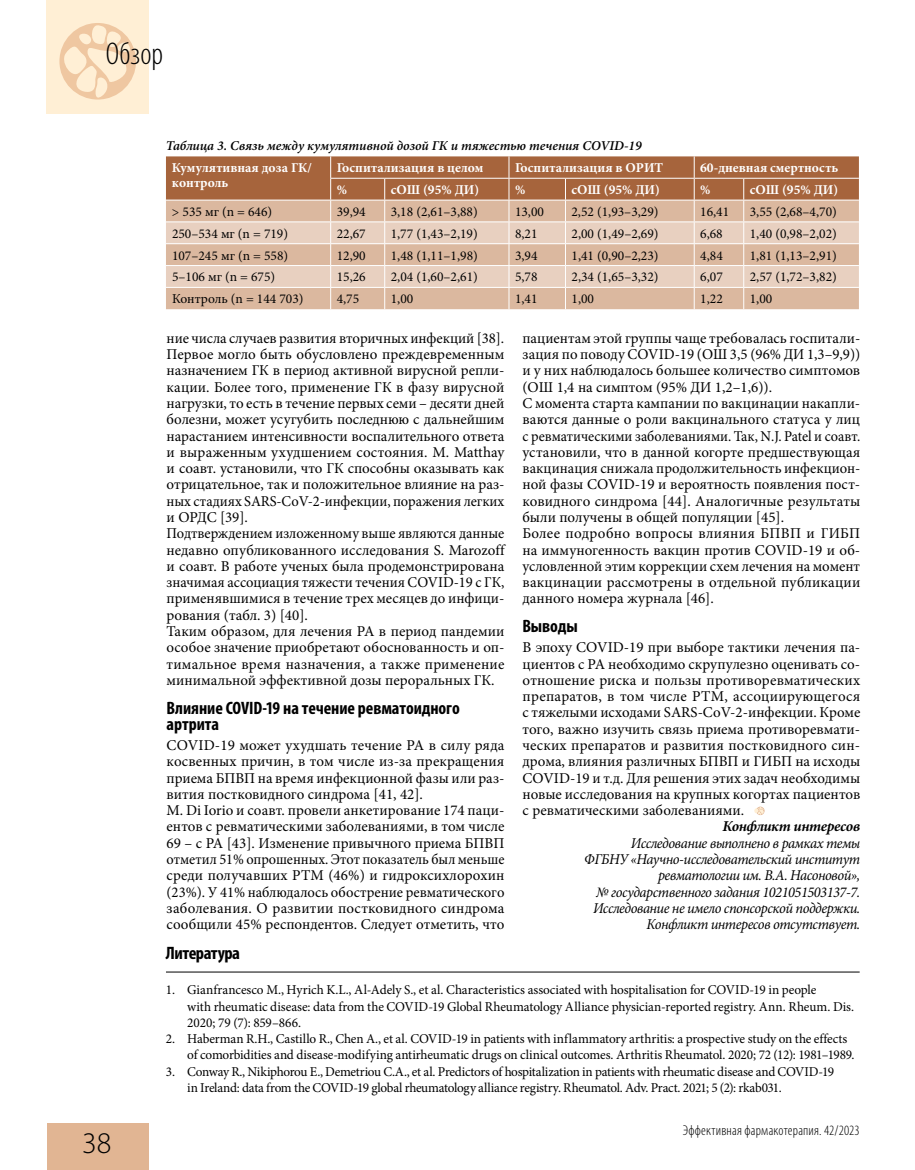
<style>
.page{position:relative;width:915px;height:1170px;background:#fff}
.page>*{position:absolute;margin:0;border:0;box-sizing:border-box;transform-origin:0 0}
.t1{font:300 condensed 31.5px "Myriad Pro";letter-spacing:.005em;color:#000}
.t2{font:300 30px "Myriad Pro";color:#000}
.t3{font:700 condensed 18px/16.2px "Myriad Pro";letter-spacing:-.005em;color:#000}
.t4{font:700 condensed 18px "Myriad Pro";letter-spacing:-.03em;color:#000}
.t5{font:15px/16.4px "Minion Pro";color:#000}
.t6{font:italic 15px/16.2px "Minion Pro";letter-spacing:-.03em;color:#000;text-align:right;scale:.96 1}
.t7{font:italic 700 15px "Minion Pro";letter-spacing:-.025em;color:#000}
.t8{font:300 condensed 14.25px "Myriad Pro";letter-spacing:.015em;color:#000}
.t9{font:13.5px/16.4px "Minion Pro";letter-spacing:-.005em;color:#000}
.t10{font:700 13.5px/15px "Minion Pro";color:#fff}
.t11{font:italic 600 13.5px "Minion Pro";color:#000}
</style>
<div class="page">
<div style="left:47px;top:0;width:102px;height:113px;background:#ffefd5"></div>
<svg style="left:59px;top:23px;width:77px;height:76px"></svg>
<svg style="left:63px;top:24px;width:69px;height:75px"></svg>
<div style="left:47px;top:1123px;width:101px;height:46px;background:#e1b593"></div>
<hr style="left:166px;top:971px;width:693px;height:1px;background:#000">
<svg style="left:754px;top:806px;width:9px;height:9px"></svg>
<svg style="left:166px;top:156px;width:692px;height:153px;background:#d1aa91"></svg>
<h1 class="t1" style="left:106px;top:35px;width:59px">Обзор</h1>
<p class="t11" style="left:166px;top:136px;width:477px">Таблица 3. Связь между кумулятивной дозой ГК и тяжестью течения COVID-19</p>
<p class="t10" style="left:172px;top:160px;width:141px">Кумулятивная доза ГК/ контроль</p>
<p class="t10" style="left:336px;top:160px;width:148px">Госпитализация в целом</p>
<p class="t10" style="left:515px;top:160px;width:150px">Госпитализация в ОРИТ</p>
<p class="t10" style="left:700px;top:160px;width:139px">60-дневная смертность</p>
<p class="t10" style="left:336px;top:182px;width:12px">%</p>
<p class="t10" style="left:390px;top:182px;width:90px">сОШ (95% ДИ)</p>
<p class="t10" style="left:515px;top:182px;width:12px">%</p>
<p class="t10" style="left:571px;top:182px;width:90px">сОШ (95% ДИ)</p>
<p class="t10" style="left:700px;top:182px;width:12px">%</p>
<p class="t10" style="left:749px;top:182px;width:90px">сОШ (95% ДИ)</p>
<p class="t9" style="left:172px;top:203px;width:102px">&gt; 535 мг (n = 646)</p>
<p class="t9" style="left:336px;top:203px;width:30px">39,94</p>
<p class="t9" style="left:390px;top:203px;width:88px">3,18 (2,61–3,88)</p>
<p class="t9" style="left:515px;top:203px;width:30px">13,00</p>
<p class="t9" style="left:571px;top:203px;width:88px">2,52 (1,93–3,29)</p>
<p class="t9" style="left:700px;top:203px;width:30px">16,41</p>
<p class="t9" style="left:749px;top:203px;width:88px">3,55 (2,68–4,70)</p>
<p class="t9" style="left:172px;top:225px;width:118px">250–534 мг (n = 719)</p>
<p class="t9" style="left:336px;top:225px;width:30px">22,67</p>
<p class="t9" style="left:390px;top:225px;width:88px">1,77 (1,43–2,19)</p>
<p class="t9" style="left:515px;top:225px;width:24px">8,21</p>
<p class="t9" style="left:571px;top:225px;width:88px">2,00 (1,49–2,69)</p>
<p class="t9" style="left:700px;top:225px;width:24px">6,68</p>
<p class="t9" style="left:749px;top:225px;width:88px">1,40 (0,98–2,02)</p>
<p class="t9" style="left:172px;top:247px;width:118px">107–245 мг (n = 558)</p>
<p class="t9" style="left:336px;top:247px;width:30px">12,90</p>
<p class="t9" style="left:390px;top:247px;width:88px">1,48 (1,11–1,98)</p>
<p class="t9" style="left:515px;top:247px;width:24px">3,94</p>
<p class="t9" style="left:571px;top:247px;width:88px">1,41 (0,90–2,23)</p>
<p class="t9" style="left:700px;top:247px;width:24px">4,84</p>
<p class="t9" style="left:749px;top:247px;width:88px">1,81 (1,13–2,91)</p>
<p class="t9" style="left:172px;top:269px;width:105px">5–106 мг (n = 675)</p>
<p class="t9" style="left:336px;top:269px;width:30px">15,26</p>
<p class="t9" style="left:390px;top:269px;width:88px">2,04 (1,60–2,61)</p>
<p class="t9" style="left:515px;top:269px;width:24px">5,78</p>
<p class="t9" style="left:571px;top:269px;width:88px">2,34 (1,65–3,32)</p>
<p class="t9" style="left:700px;top:269px;width:24px">6,07</p>
<p class="t9" style="left:749px;top:269px;width:88px">2,57 (1,72–3,82)</p>
<p class="t9" style="left:172px;top:291px;width:133px">Контроль (n = 144 703)</p>
<p class="t9" style="left:336px;top:291px;width:24px">4,75</p>
<p class="t9" style="left:390px;top:291px;width:24px">1,00</p>
<p class="t9" style="left:515px;top:291px;width:24px">1,41</p>
<p class="t9" style="left:571px;top:291px;width:24px">1,00</p>
<p class="t9" style="left:700px;top:291px;width:24px">1,22</p>
<p class="t9" style="left:749px;top:291px;width:24px">1,00</p>
<p class="t5" style="left:166px;top:330px;width:339px">ние числа случаев развития вторичных инфекций [38].<br>Первое могло быть обусловлено преждевременным назначением ГК в период активной вирусной репли&shy;кации. Более того, применение ГК в фазу вирусной нагрузки, то есть в течение первых семи – десяти дней болезни, может усугубить последнюю с дальнейшим нарастанием интенсивности воспалительного ответа и выраженным ухудшением состояния. M. Matthay и соавт. установили, что ГК способны оказывать как отрицательное, так и положительное влияние на раз&shy;ных стадиях SARS-CoV-2-инфекции, поражения легких и ОРДС [39].<br>Подтверждением изложенному выше являются данные недавно опубликованного исследования S. Marozoff и соавт. В работе ученых была продемонстрирована значимая ассоциация тяжести течения COVID-19 с ГК, применявшимися в течение трех месяцев до инфици&shy;рования (табл. 3) [40].<br>Таким образом, для лечения РА в период пандемии особое значение приобретают обоснованность и оп&shy;тимальное время назначения, а также применение минимальной эффективной дозы пероральных ГК.</p>
<p class="t3" style="left:166px;top:699px;width:295px">Влияние COVID-19 на течение ревматоидного артрита</p>
<p class="t5" style="left:166px;top:737px;width:339px">COVID-19 может ухудшать течение РА в силу ряда косвенных причин, в том числе из-за прекращения приема БПВП на время инфекционной фазы или раз&shy;вития постковидного синдрома [41, 42].<br>М. Di Iorio и соавт. провели анкетирование 174 паци&shy;ентов с ревматическими заболеваниями, в том числе 69 – с РА [43]. Изменение привычного приема БПВП отметил 51% опрошенных. Этот показатель был меньше среди получавших РТМ (46%) и гидроксихлорохин (23%). У 41% наблюдалось обострение ревматического заболевания. О развитии постковидного синдрома сообщили 45% респондентов. Следует отметить, что</p>
<p class="t5" style="left:522px;top:330px;width:339px">пациентам этой группы чаще требовалась госпитали&shy;зация по поводу COVID-19 (ОШ 3,5 (96% ДИ 1,3–9,9)) и у них наблюдалось большее количество симптомов (ОШ 1,4 на симптом (95% ДИ 1,2–1,6)).<br>С момента старта кампании по вакцинации накапли&shy;ваются данные о роли вакцинального статуса у лиц с ревматическими заболеваниями. Так, N.J. Patel и соавт. установили, что в данной когорте предшествующая вакцинация снижала продолжительность инфекцион&shy;ной фазы COVID-19 и вероятность появления пост&shy;ковидного синдрома [44]. Аналогичные результаты были получены в общей популяции [45].<br>Более подробно вопросы влияния БПВП и ГИБП на иммуногенность вакцин против COVID-19 и об&shy;условленной этим коррекции схем лечения на момент вакцинации рассмотрены в отдельной публикации данного номера журнала [46].</p>
<p class="t3" style="left:522px;top:618px;width:57px">Выводы</p>
<p class="t5" style="left:522px;top:639px;width:339px;text-align:justify">В эпоху COVID-19 при выборе тактики лечения па&shy;циентов с РА необходимо скрупулезно оценивать со&shy;отношение риска и пользы противоревматических препаратов, в том числе РТМ, ассоциирующегося с тяжелыми исходами SARS-CoV-2-инфекции. Кроме того, важно изучить связь приема противоревмати&shy;ческих препаратов и развития постковидного син&shy;дрома, влияния различных БПВП и ГИБП на исходы COVID-19 и т.д. Для решения этих задач необходимы новые исследования на крупных когортах пациентов с ревматическими заболеваниями.</p>
<p class="t7" style="left:722px;top:815px;width:139px">Конфликт интересов</p>
<p class="t6" style="left:584px;top:834px;width:289px">Исследование выполнено в рамках темы ФГБНУ «Научно-исследовательский институт ревматологии им. В.А. Насоновой»,<br>№ государственного задания 1021051503137-7.<br>Исследование не имело спонсорской поддержки.<br>Конфликт интересов отсутствует.</p>
<h2 class="t2" style="left:82px;top:1126px;width:31px">38</h2>
<p class="t4" style="left:166px;top:941px;width:76px">Литература</p>
<p class="t9" style="left:187px;top:981px;width:668px;text-indent:-21px">1. Gianfrancesco M., Hyrich K.L., Al-Adely S., et al. Characteristics associated with hospitalisation for COVID-19 in people<br>with rheumatic disease: data from the COVID-19 Global Rheumatology Alliance physician-reported registry. Ann. Rheum. Dis.<br>2020; 79 (7): 859–866.</p>
<p class="t9" style="left:187px;top:1030px;width:668px;text-indent:-21px">2. Haberman R.H., Castillo R., Chen A., et al. COVID-19 in patients with inflammatory arthritis: a prospective study on the effects of comorbidities and disease-modifying antirheumatic drugs on clinical outcomes. Arthritis Rheumatol. 2020; 72 (12): 1981–1989.</p>
<p class="t9" style="left:187px;top:1063px;width:648px;text-indent:-21px">3. Conway R., Nikiphorou E., Demetriou C.A., et al. Predictors of hospitalization in patients with rheumatic disease and COVID-19 in Ireland: data from the COVID-19 global rheumatology alliance registry. Rheumatol. Adv. Pract. 2021; 5 (2): rkab031.</p>
<p class="t8" style="left:682px;top:1121px;width:178px">Эффективная фармакотерапия. 42/2023</p>
</div>
